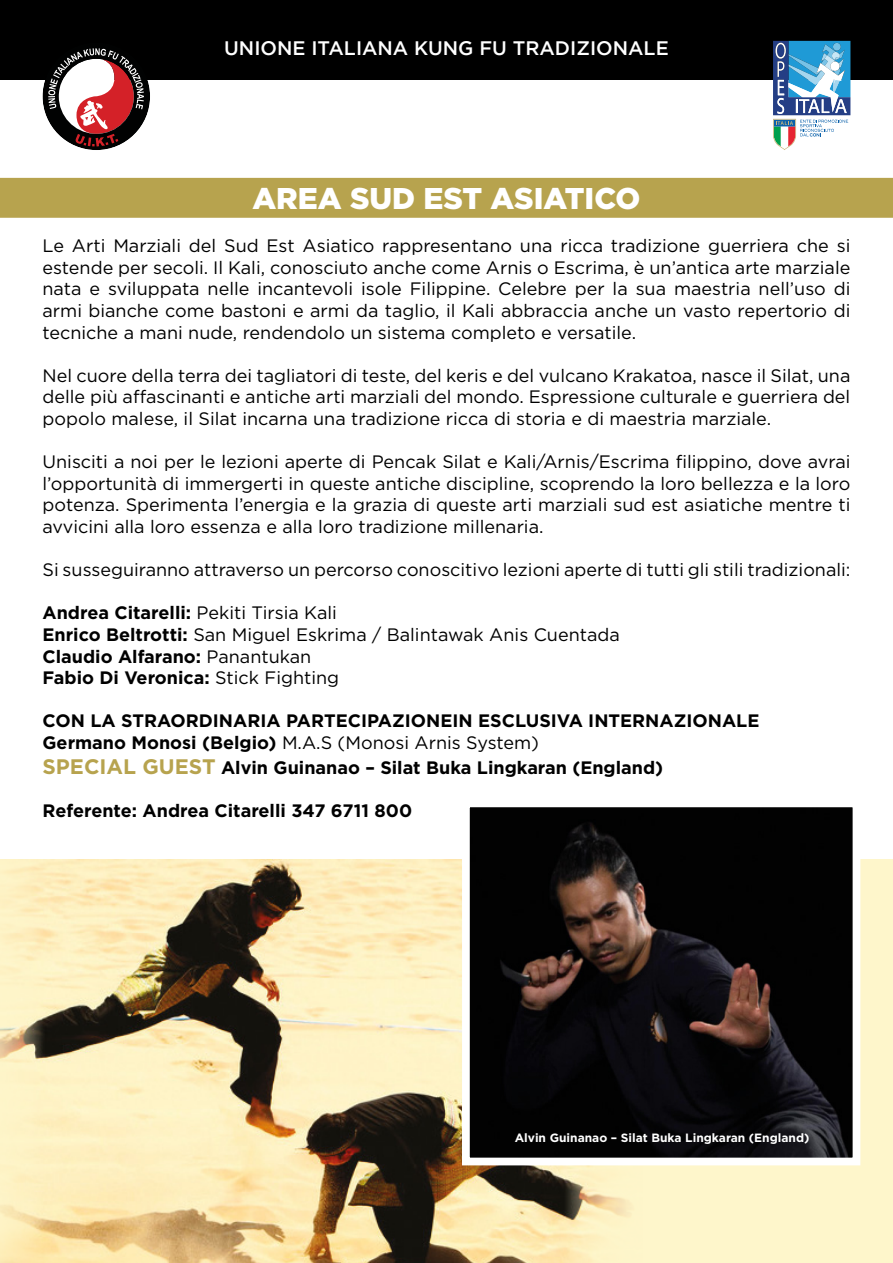
<style>
.page{position:relative;width:893px;height:1263px;background:#fff}
.page>*{position:absolute;margin:0;border:0;box-sizing:border-box;transform-origin:0 0}
.t1{font:900 30px "Gotham";color:#fff}
.t2{font:500 19.5px "Gotham";color:#fff}
.t3{font:18px/21.6px "Gotham";color:#000;text-align:justify}
.t4{font:700 18px/21.6px "Gotham";color:#000}
.t5{font:700 12px "Gotham";color:#fff}
.s1{font-weight:700}
.s2{font-weight:400}
.s3{font-size:21px;color:#b7a34e}
</style>
<div class="page">
<div style="left:0;top:177px;width:893px;height:41px;background:#b7a34e"></div>
<div style="left:0;top:0;width:893px;height:79px;background:#000"></div>
<svg style="left:773px;top:41px;width:77px;height:109px"></svg>
<svg style="left:43px;top:48px;width:107px;height:102px"></svg>
<div style="left:0;top:859px;width:893px;height:404px;background:#fef6cb"></div>
<img style="left:0;top:859px;width:647px;height:404px">
<img style="left:471px;top:808px;width:380px;height:348px">
<div style="left:462px;top:799px;width:398px;height:366px;border:8px solid #fff"></div>
<p class="t2" style="left:224px;top:37px;width:446px">UNIONE ITALIANA KUNG FU TRADIZIONALE</p>
<h1 class="t1" style="left:252px;top:181px;width:390px">AREA SUD EST ASIATICO</h1>
<p class="t3" style="left:43px;top:235px;width:809px">Le Arti Marziali del Sud Est Asiatico rappresentano una ricca tradizione guerriera che si estende per secoli. Il Kali, conosciuto anche come Arnis o Escrima, è un’antica arte marziale nata e sviluppata nelle incantevoli isole Filippine. Celebre per la sua maestria nell’uso di armi bianche come bastoni e armi da taglio, il Kali abbraccia anche un vasto repertorio di tecniche a mani nude, rendendolo un sistema completo e versatile.</p>
<p class="t3" style="left:43px;top:364px;width:809px">Nel cuore della terra dei tagliatori di teste, del keris e del vulcano Krakatoa, nasce il Silat, una delle più affascinanti e antiche arti marziali del mondo. Espressione culturale e guerriera del popolo malese, il Silat incarna una tradizione ricca di storia e di maestria marziale.</p>
<p class="t3" style="left:43px;top:451px;width:809px">Unisciti a noi per le lezioni aperte di Pencak Silat e Kali/Arnis/Escrima filippino, dove avrai l’opportunità di immergerti in queste antiche discipline, scoprendo la loro bellezza e la loro potenza. Sperimenta l’energia e la grazia di queste arti marziali sud est asiatiche mentre ti avvicini alla loro essenza e alla loro tradizione millenaria.</p>
<p class="t3" style="left:43px;top:559px;width:809px">Si susseguiranno attraverso un percorso conoscitivo lezioni aperte di tutti gli stili tradizionali:</p>
<p class="t3" style="left:43px;top:602px;width:579px;text-align:left"><span class="s1">Andrea Citarelli:</span> Pekiti Tirsia Kali<br><span class="s1">Enrico Beltrotti:</span> San Miguel Eskrima / Balintawak Anis Cuentada <span class="s1">Claudio Alfarano:</span> Panantukan<br><span class="s1">Fabio Di Veronica:</span> Stick Fighting</p>
<p class="t4" style="left:43px;top:710px;width:718px">CON LA STRAORDINARIA PARTECIPAZIONEIN ESCLUSIVA INTERNAZIONALE<br>Germano Monosi (Belgio) <span class="s2">M.A.S (Monosi Arnis System)</span></p>
<p class="t4" style="left:43px;top:757px;width:622px"><span class="s3">SPECIAL GUEST</span> Alvin Guinanao – Silat Buka Lingkaran (England)</p>
<p class="t4" style="left:43px;top:800px;width:371px">Referente: Andrea Citarelli 347 6711 800</p>
<p class="t5" style="left:515px;top:1130px;width:296px">Alvin Guinanao – Silat Buka Lingkaran (England)</p>
</div>
